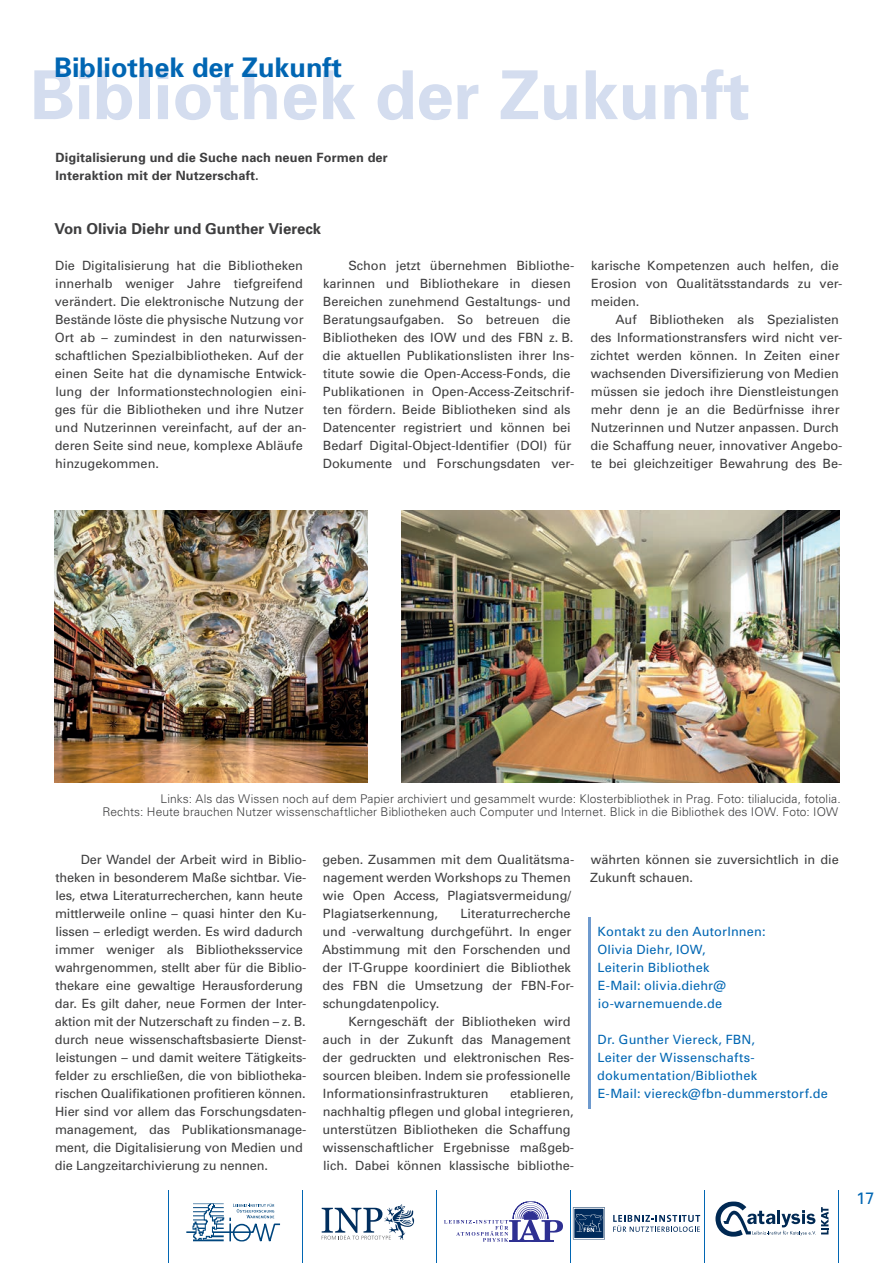
<style>
.page{position:relative;width:893px;height:1263px;background:#fff}
.page>*{position:absolute;margin:0;border:0;box-sizing:border-box;transform-origin:0 0}
.t1{font:700 67.5px "Univers";color:#d4ddef}
.t2{font:700 27px "Univers";color:#0166b3}
.t3{font:16.5px "Univers";color:#0166b3}
.t4{font:700 15px "Univers";color:#3e3e3f}
.t5{font:12.75px/18px "Univers";color:#3e3e3f}
.t6{font:12.75px/18px "Univers";letter-spacing:.015em;color:#0166b3}
.t7{font:700 12.75px/18px "Univers";letter-spacing:.01em;color:#3e3e3f}
.t8{font:300 12px/13.5px "Univers";letter-spacing:.01em;color:#3e3e3f;text-align:right}
</style>
<div class="page">
<svg style="left:444px;top:1201px;width:119px;height:41px"></svg>
<svg style="left:322px;top:1204px;width:92px;height:36px"></svg>
<svg style="left:186px;top:1203px;width:94px;height:39px"></svg>
<svg style="left:715px;top:1201px;width:113px;height:35px"></svg>
<svg style="left:573px;top:1207px;width:32px;height:32px"></svg>
<svg style="left:613px;top:1215px;width:87px;height:17px"></svg>
<hr style="left:838px;top:1191px;width:1px;height:72px;background:#0166b3">
<hr style="left:704px;top:1191px;width:1px;height:72px;background:#0166b3">
<hr style="left:570px;top:1191px;width:1px;height:72px;background:#0166b3">
<hr style="left:436px;top:1191px;width:1px;height:72px;background:#0166b3">
<hr style="left:302px;top:1191px;width:1px;height:72px;background:#0166b3">
<hr style="left:168px;top:1191px;width:1px;height:72px;background:#0166b3">
<hr style="left:588px;top:917px;width:2px;height:192px;background:#6e9ace">
<img style="left:55px;top:510px;width:312px;height:272px">
<img style="left:401px;top:510px;width:438px;height:272px">
<h2 class="t2" style="left:54px;top:58px;width:290px">Bibliothek der Zukunft</h2>
<h1 class="t1" style="left:30px;top:70px;width:722px">Bibliothek der Zukunft</h1>
<p class="t7" style="left:56px;top:150px;width:334px">Digitalisierung und die Suche nach neuen Formen der<br>Interaktion mit der Nutzerschaft.</p>
<p class="t4" style="left:54px;top:223px;width:268px">Von Olivia Diehr und Gunther Viereck</p>
<p class="t5" style="left:55px;top:258px;width:253px">Die Digitalisierung hat die Bibliotheken innerhalb weniger Jahre tiefgreifend verändert. Die elektronische Nutzung der Bestände löste die physische Nutzung vor Ort ab – zumindest in den naturwissen&shy;schaftlichen Spezialbibliotheken. Auf der einen Seite hat die dynamische Entwick&shy;lung der Informationstechnologien eini&shy;ges für die Bibliotheken und ihre Nutzer und Nutzerinnen vereinfacht, auf der an&shy;deren Seite sind neue, komplexe Abläufe hinzugekommen.</p>
<p class="t5" style="left:591px;top:258px;width:253px">karische Kompetenzen auch helfen, die<br>Erosion von Qualitätsstandards zu ver&shy;meiden.</p>
<p class="t5" style="left:323px;top:258px;width:253px;text-indent:26px">Schon jetzt übernehmen Bibliothe&shy;karinnen und Bibliothekare in diesen Bereichen zunehmend Gestaltungs- und Beratungsaufgaben. So betreuen die Bibliotheken des IOW und des FBN z. B. die aktuellen Publikationslisten ihrer Ins&shy;titute sowie die Open-Access-Fonds, die Publikationen in Open-Access-Zeitschrif&shy;ten fördern. Beide Bibliotheken sind als Datencenter registriert und können bei Bedarf Digital-Object-Identifier (DOI) für Dokumente und Forschungsdaten ver-</p>
<p class="t5" style="left:590px;top:312px;width:253px;text-indent:25px">Auf Bibliotheken als Spezialisten des Informationstransfers wird nicht ver&shy;zichtet werden können. In Zeiten einer wachsenden Diversifizierung von Medien müssen sie jedoch ihre Dienstleistungen mehr denn je an die Bedürfnisse ihrer Nutzerinnen und Nutzer anpassen. Durch die Schaffung neuer, innovativer Angebo&shy;te bei gleichzeitiger Bewahrung des Be-</p>
<p class="t8" style="left:102px;top:793px;width:740px">Links: Als das Wissen noch auf dem Papier archiviert und gesammelt wurde: Klosterbibliothek in Prag. Foto: tilialucida, fotolia.<br>Rechts: Heute brauchen Nutzer wissenschaftlicher Bibliotheken auch Computer und Internet. Blick in die Bibliothek des IOW. Foto: IOW</p>
<p class="t5" style="left:55px;top:852px;width:253px;text-indent:26px">Der Wandel der Arbeit wird in Biblio&shy;theken in besonderem Maße sichtbar. Vie&shy;les, etwa Literaturrecherchen, kann heute mittlerweile online – quasi hinter den Ku&shy;lissen – erledigt werden. Es wird dadurch immer weniger als Bibliotheksservice wahrgenommen, stellt aber für die Biblio&shy;thekare eine gewaltige Herausforderung dar. Es gilt daher, neue Formen der Inter&shy;aktion mit der Nutzerschaft zu finden – z. B. durch neue wissenschaftsbasierte Dienst&shy;leistungen – und damit weitere Tätigkeits&shy;felder zu erschließen, die von bibliotheka&shy;rischen Qualifikationen profitieren können.<br>Hier sind vor allem das Forschungsdaten&shy;management, das Publikationsmanage&shy;ment, die Digitalisierung von Medien und die Langzeitarchivierung zu nennen.</p>
<p class="t5" style="left:322px;top:852px;width:253px">geben. Zusammen mit dem Qualitätsma&shy;nagement werden Workshops zu Themen wie Open Access, Plagiatsvermeidung/ Plagiatserkennung,</p>
<p class="t5" style="left:322px;top:906px;width:254px;text-indent:138px">Literaturrecherche und -verwaltung durchgeführt. In enger<br>Abstimmung mit den Forschenden und der IT-Gruppe koordiniert die Bibliothek des FBN die Umsetzung der FBN-For&shy;schungdatenpolicy.</p>
<p class="t5" style="left:323px;top:1014px;width:253px;text-indent:26px">Kerngeschäft der Bibliotheken wird auch in der Zukunft das Management der gedruckten und elektronischen Res&shy;sourcen bleiben. Indem sie professionelle Informationsinfrastrukturen</p>
<p class="t5" style="left:323px;top:1086px;width:253px;text-indent:188px">etablieren, nachhaltig pflegen und global integrieren, unterstützen Bibliotheken die Schaffung wissenschaftlicher Ergebnisse maßgeb&shy;lich. Dabei können klassische bibliothe-</p>
<p class="t5" style="left:590px;top:852px;width:250px">währten können sie zuversichtlich in die<br>Zukunft schauen.</p>
<p class="t6" style="left:597px;top:924px;width:170px">Kontakt zu den AutorInnen:<br>Olivia Diehr, IOW,<br>Leiterin Bibliothek<br>E-Mail: olivia.diehr@ io-warnemuende.de</p>
<p class="t6" style="left:597px;top:1032px;width:232px">Dr. Gunther Viereck, FBN,<br>Leiter der Wissenschafts&shy;dokumentation/Bibliothek<br>E-Mail: viereck@fbn-dummerstorf.de</p>
<p class="t3" style="left:856px;top:1192px;width:20px">17</p>
</div>
